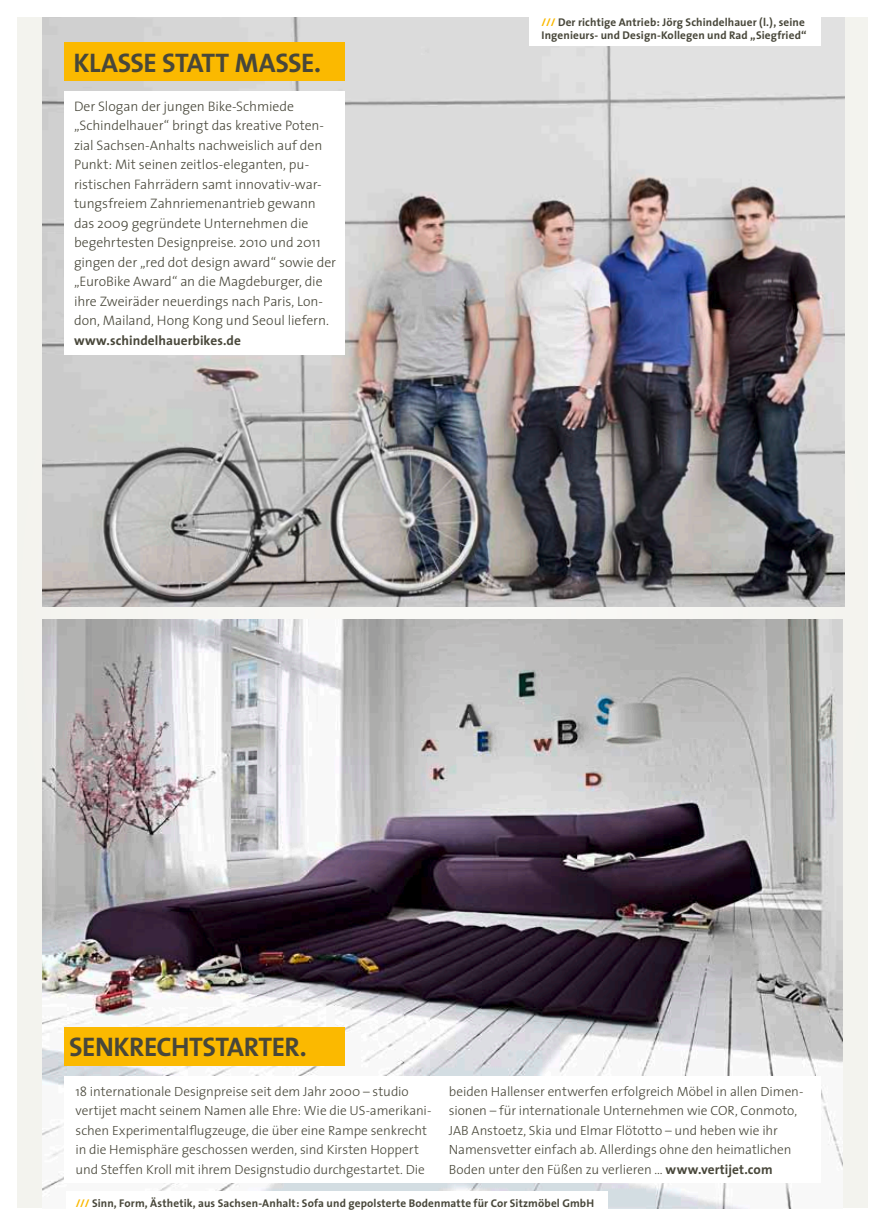
<style>
.page{position:relative;width:885px;height:1225px;background:#fff}
.page>*{position:absolute;margin:0;border:0;box-sizing:border-box;transform-origin:0 0}
.t1{font:700 27px "The Sans";letter-spacing:-.02em;color:#48473a}
.t2{font:300 13.8px/19.5px "The Sans";letter-spacing:-.005em;color:#48473a}
.t3{font:300 13.35px/19.5px "The Sans";letter-spacing:-.005em;color:#48473a}
.t4{font:700 13.35px "The Sans";letter-spacing:.005em;color:#48473a}
.t5{font:700 11.25px/12.8px "The Sans";letter-spacing:.01em;color:#48473a}
.s1{color:#fbb900}
.s2{font-weight:700}
</style>
<div class="page">
<div style="left:17px;top:17px;width:850px;height:1191px;background:#f3f3ee"></div>
<img style="left:43px;top:620px;width:799px;height:588px">
<img style="left:43px;top:18px;width:801px;height:588px">
<div style="left:64px;top:91px;width:280px;height:263px;background:#fff"></div>
<div style="left:64px;top:1076px;width:757px;height:106px;background:#fff"></div>
<div style="left:64px;top:43px;width:280px;height:38px;background:#fbb900"></div>
<div style="left:64px;top:1027px;width:280px;height:39px;background:#fbb900"></div>
<div style="left:66px;top:1191px;width:542px;height:29px;background:#fff"></div>
<div style="left:529px;top:16px;width:292px;height:29px;background:#fff"></div>
<h1 class="t1" style="left:74px;top:40px;width:249px">klasse statt masse.</h1>
<p class="t2" style="left:74px;top:96px;width:263px">Der Slogan der jungen Bike-Schmiede „Schindelhauer“ bringt das kreative Poten&shy;zial Sachsen-Anhalts nachweislich auf den Punkt: Mit seinen zeitlos-eleganten, pu&shy;ristischen Fahrrädern samt innovativ-war&shy;tungsfreiem Zahnriemenantrieb gewann das 2009 gegründete Unternehmen die begehrtesten Designpreise. 2010 und 2011 gingen der „red dot design award“ sowie der „EuroBike Award“ an die Magdeburger, die ihre Zweiräder neuerdings nach Paris, Lon&shy;don, Mailand, Hong Kong und Seoul liefern.</p>
<p class="t4" style="left:74px;top:329px;width:168px">www.schindelhauerbikes.de</p>
<p class="t5" style="left:541px;top:16px;width:266px"><span class="s1">///</span> Der richtige Antrieb: Jörg Schindelhauer (l.), seine<br>Ingenieurs- und Design-Kollegen und Rad „Siegfried“</p>
<h1 class="t1" style="left:69px;top:1024px;width:239px">Senkrechtstarter.</h1>
<p class="t3" style="left:75px;top:1081px;width:357px">18 internationale Designpreise seit dem Jahr 2000 – studio vertijet macht seinem Namen alle Ehre: Wie die US-amerikani&shy;schen Experimentalflugzeuge, die über eine Rampe senkrecht in die Hemisphäre geschossen werden, sind Kirsten Hoppert und Steffen Kroll mit ihrem Designstudio durchgestartet. Die</p>
<p class="t3" style="left:449px;top:1081px;width:356px">beiden Hallenser entwerfen erfolgreich Möbel in allen Dimen&shy;sionen – für internationale Unternehmen wie COR, Conmoto, JAB Anstoetz, Skia und Elmar Flötotto – und heben wie ihr Namensvetter einfach ab. Allerdings ohne den heimatlichen Boden unter den Füßen zu verlieren … <span class="s2">www.vertijet.com</span></p>
<p class="t5" style="left:76px;top:1196px;width:518px"><span class="s1">///</span> Sinn, Form, Ästhetik, aus Sachsen-Anhalt: Sofa und gepolsterte Bodenmatte für Cor Sitzmöbel GmbH</p>
</div>
